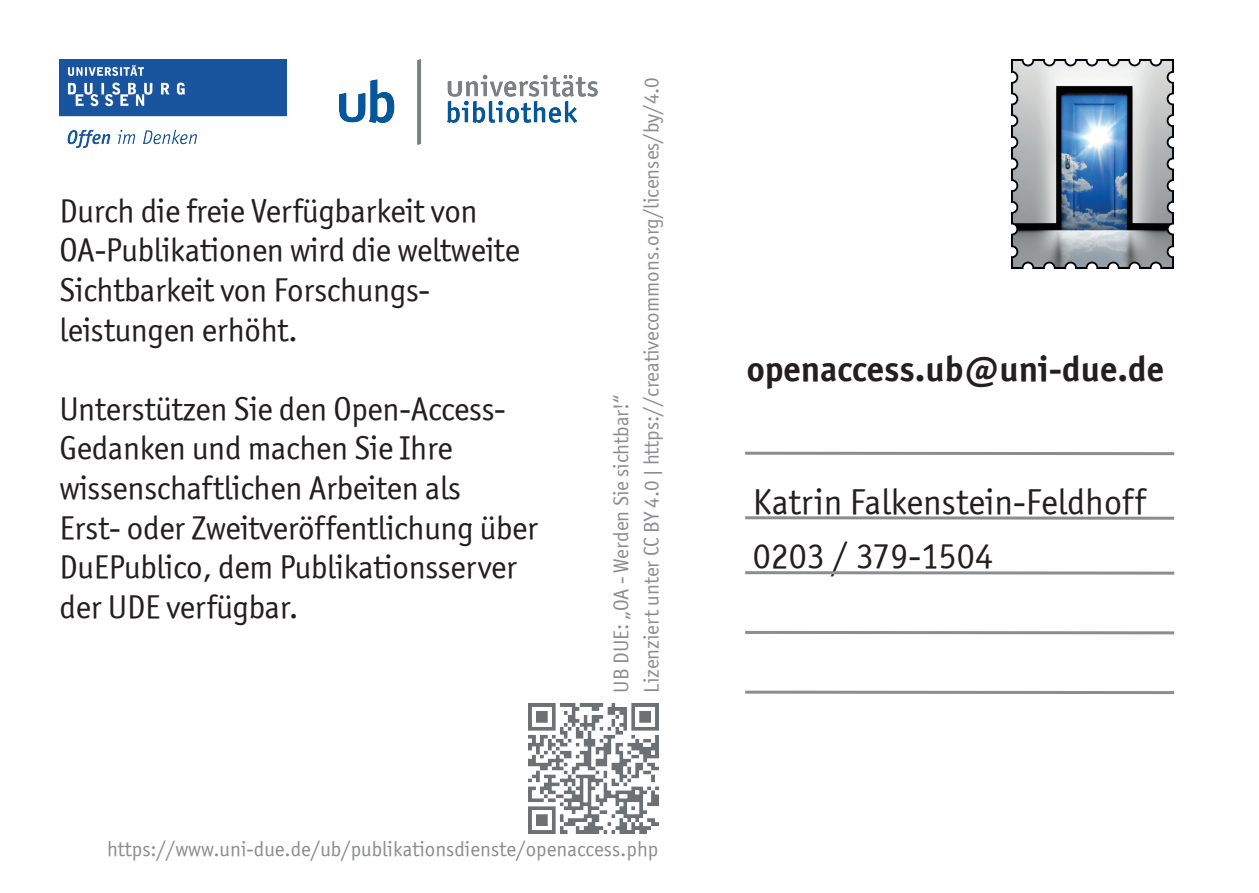
<style>
.page{position:relative;width:1259px;height:893px;background:#fff}
.page>*{position:absolute;margin:0;border:0;box-sizing:border-box;transform-origin:0 0}
.t1{font:36px "Officina Sans ITCTT Book";color:#231f20}
.t2{font:36px "Officina Sans ITCTT Bold";color:#231f20}
.t3{font:33px/39.6px "Officina Sans ITCTT Book";letter-spacing:-.01em;color:#231f20}
.t4{font:21px "Officina Sans ITCTT Book";color:#8b8d90}
</style>
<div class="page">
<img style="left:1011px;top:60px;width:162px;height:209px">
<img style="left:529px;top:704px;width:129px;height:129px">
<hr style="left:745px;top:691px;width:429px;height:3px;background:#8b8d90">
<hr style="left:745px;top:631px;width:429px;height:3px;background:#8b8d90">
<svg style="left:745px;top:571px;width:429px;height:4px;background:#a7a9ab"></svg>
<svg style="left:745px;top:516px;width:429px;height:4px;background:#a7a9ab"></svg>
<hr style="left:745px;top:452px;width:429px;height:3px;background:#8b8d90">
<img style="left:340px;top:60px;width:257px;height:84px">
<img style="left:60px;top:60px;width:227px;height:87px">
<p class="t3" style="left:60px;top:191px;width:462px">Durch die freie Verfügbarkeit von<br>OA-Publikationen wird die weltweite<br>Sichtbarkeit von Forschungs&shy;leistungen erhöht.</p>
<p class="t3" style="left:60px;top:389px;width:480px">Unterstützen Sie den Open-Access-<br>Gedanken und machen Sie Ihre wissenschaftlichen Arbeiten als<br>Erst- oder Zweitveröffentlichung über<br>DuEPublico, dem Publikationsserver der UDE verfügbar.</p>
<p class="t4" style="left:609px;top:693px;width:300px;rotate:-90deg">UB DUE: „OA - Werden Sie sichtbar!“</p>
<p class="t4" style="left:639px;top:693px;width:617px;rotate:-90deg">Lizenziert unter CC BY 4.0 | https://creativecommons.org/licenses/by/4.0</p>
<p class="t4" style="left:107px;top:837px;width:553px">https://www.uni-due.de/ub/publikationsdienste/openaccess.php</p>
<p class="t2" style="left:747px;top:347px;width:419px">openaccess.ub@uni-due.de</p>
<p class="t1" style="left:753px;top:481px;width:394px">Katrin Falkenstein-Feldhoff</p>
<p class="t1" style="left:753px;top:535px;width:242px">0203 / 379-1504</p>
</div>
